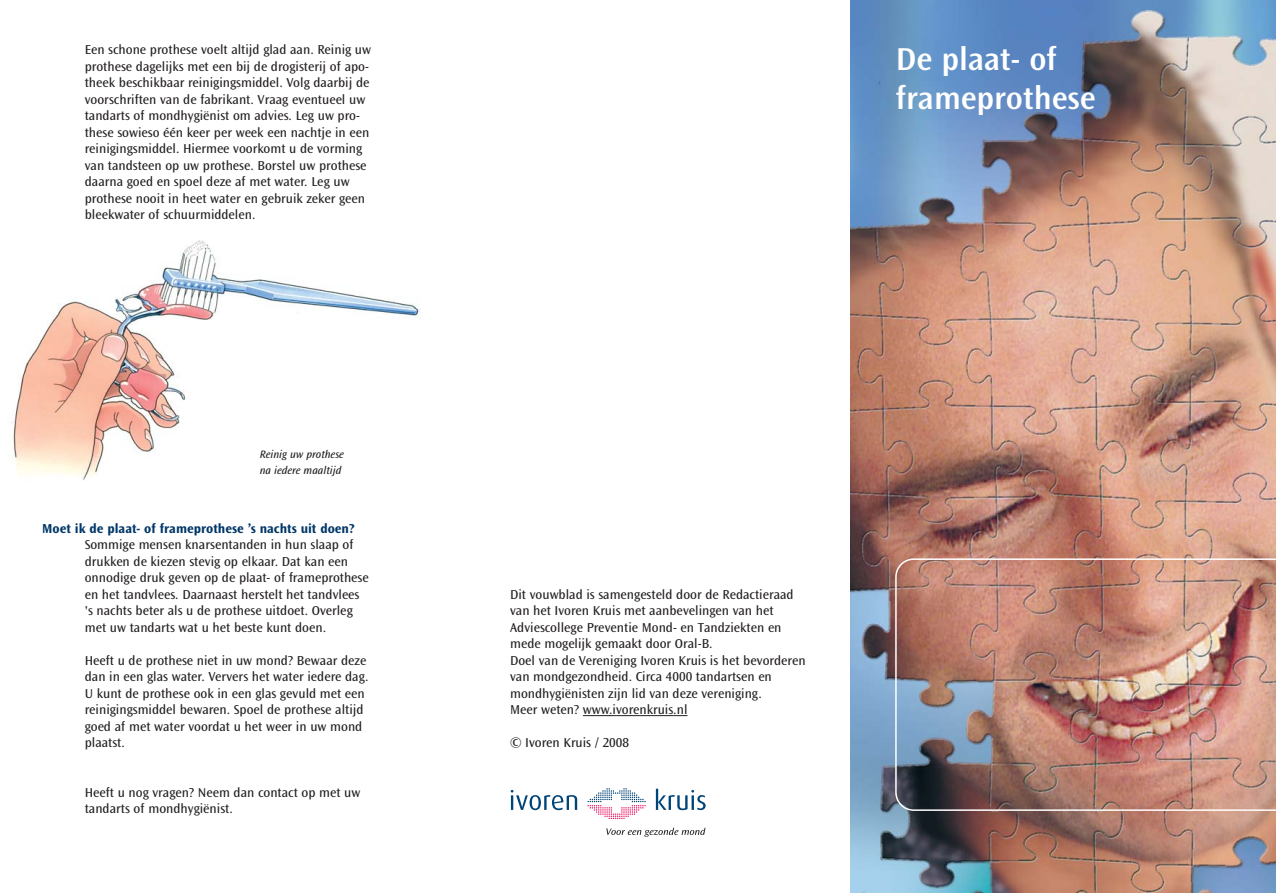
<style>
.page{position:relative;width:1276px;height:893px;background:#fff}
.page>*{position:absolute;margin:0;border:0;box-sizing:border-box;transform-origin:0 0}
.t1{font:33px/39.6px "Ocean Sans MM 512 475";color:#fff}
.t2{font:13.5px/16.5px "Ocean Sans MM 403 475";color:#231f20}
.t3{font:13.5px "Ocean Sans MM 648 475";color:#003768}
.t4{font:11.25px/16.5px "Ocean Sans MM It 403 475";color:#231f20}
</style>
<div class="page">
<img style="left:850px;top:0;width:425px;height:893px">
<img style="left:895px;top:558px;width:380px;height:253px">
<svg style="left:587px;top:788px;width:59px;height:31px"></svg>
<svg style="left:511px;top:790px;width:66px;height:20px"></svg>
<svg style="left:656px;top:789px;width:49px;height:21px"></svg>
<svg style="left:606px;top:828px;width:99px;height:9px"></svg>
<svg style="left:583px;top:715px;width:104px;height:1px"></svg>
<img style="left:11px;top:241px;width:410px;height:239px">
<p class="t2" style="left:85px;top:42px;width:288px">Een schone prothese voelt altijd glad aan. Reinig uw prothese dagelijks met een bij de drogisterij of apo&shy;theek beschikbaar reinigingsmiddel. Volg daarbij de voorschriften van de fabrikant. Vraag eventueel uw tandarts of mondhygiënist om advies. Leg uw pro&shy;these sowieso één keer per week een nachtje in een reinigingsmiddel. Hiermee voorkomt u de vorming van tandsteen op uw prothese. Borstel uw prothese daarna goed en spoel deze af met water. Leg uw prothese nooit in heet water en gebruik zeker geen bleekwater of schuurmiddelen.</p>
<p class="t4" style="left:260px;top:446px;width:86px">Reinig uw prothese na iedere maaltijd</p>
<p class="t3" style="left:42px;top:523px;width:314px">Moet ik de plaat- of frameprothese ’s nachts uit doen?</p>
<p class="t2" style="left:85px;top:537px;width:285px">Sommige mensen knarsentanden in hun slaap of drukken de kiezen stevig op elkaar. Dat kan een onnodige druk geven op de plaat- of frameprothese en het tandvlees. Daarnaast herstelt het tandvlees 's nachts beter als u de prothese uitdoet. Overleg met uw tandarts wat u het beste kunt doen.</p>
<p class="t2" style="left:85px;top:653px;width:285px">Heeft u de prothese niet in uw mond? Bewaar deze dan in een glas water. Ververs het water iedere dag.<br>U kunt de prothese ook in een glas gevuld met een reinigingsmiddel bewaren. Spoel de prothese altijd goed af met water voordat u het weer in uw mond plaatst.</p>
<p class="t2" style="left:85px;top:785px;width:277px">Heeft u nog vragen? Neem dan contact op met uw tandarts of mondhygiënist.</p>
<h1 class="t1" style="left:896px;top:41px;width:201px">De plaat- of frameprothese</h1>
<p class="t2" style="left:510px;top:587px;width:297px">Dit vouwblad is samengesteld door de Redactieraad van het Ivoren Kruis met aanbevelingen van het Adviescollege Preventie Mond- en Tandziekten en mede mogelijk gemaakt door Oral-B.<br>Doel van de Vereniging Ivoren Kruis is het bevorderen van mondgezondheid. Circa 4000 tandartsen en mondhygiënisten zijn lid van deze vereniging.<br>Meer weten? www.ivorenkruis.nl</p>
<p class="t2" style="left:510px;top:735px;width:120px">© Ivoren Kruis / 2008</p>
</div>
